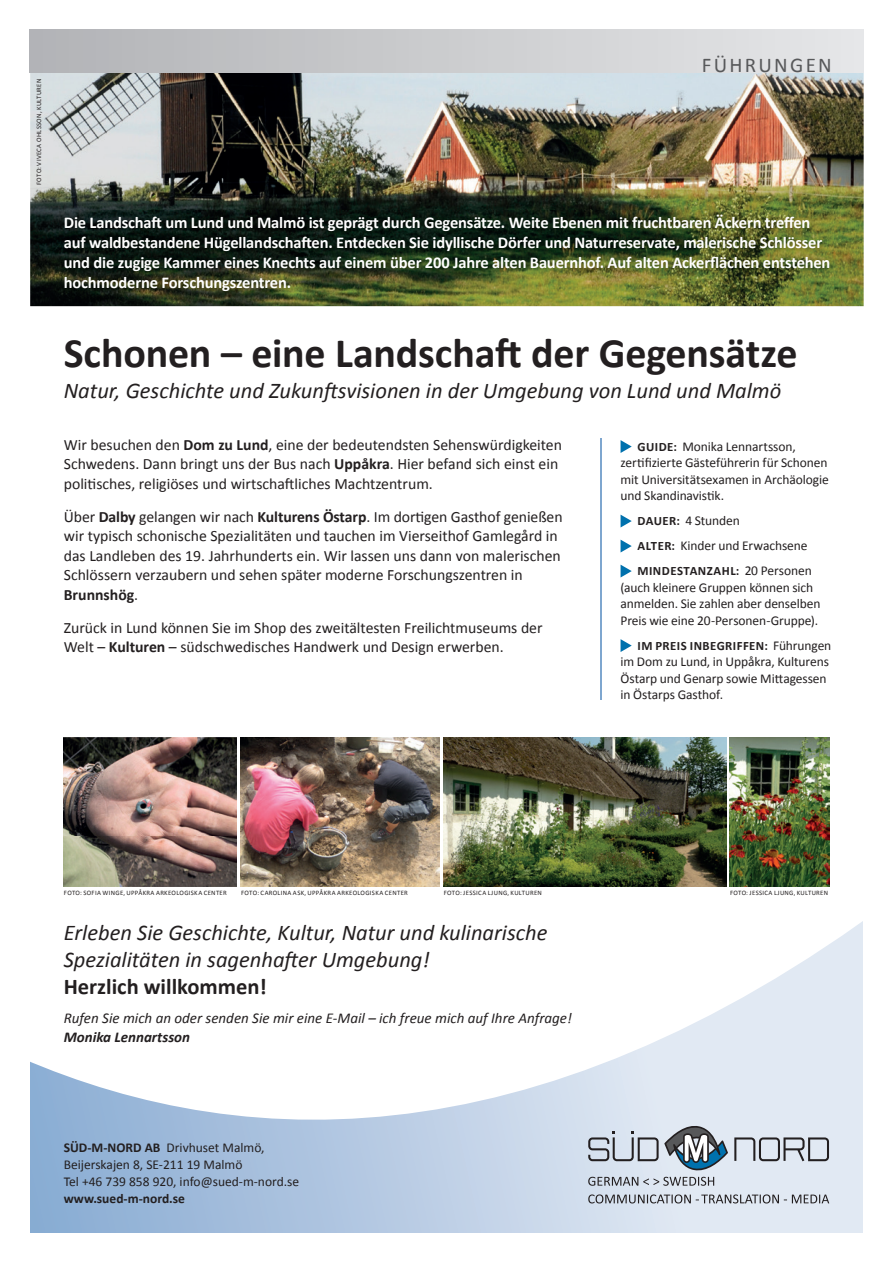
<style>
.page{position:relative;width:893px;height:1263px;background:#fff}
.page>*{position:absolute;margin:0;border:0;box-sizing:border-box;transform-origin:0 0}
.t1{font:700 42px "Calibri";letter-spacing:-.005em;color:#231f20}
.t2{font:italic 22.5px/27px "Calibri";color:#231f20}
.t3{font:700 22.5px "Calibri";color:#231f20}
.t4{font:21px "Calibri";letter-spacing:.11em;color:#57585a}
.t5{font:700 16.5px/20.2px "Calibri";letter-spacing:-.01em;color:#fff}
.t6{font:15.75px/19.5px "Calibri";color:#231f20}
.t7{font:italic 15px "Calibri";color:#231f20}
.t8{font:italic 700 15px "Calibri";color:#231f20}
.t9{font:13.5px/16.5px "Calibri";letter-spacing:-.005em;color:#231f20}
.t10{font:700 13.5px "Calibri";color:#231f20}
.t11{font:700 12.75px "Calibri";letter-spacing:.035em;color:#231f20}
.t12{font:6.75px "Calibri";letter-spacing:.045em;color:#231f20}
.s1{font-weight:700}
.s2{font-weight:700;font-size:12.75px}
.s3{font-weight:400;font-size:13.5px}
</style>
<div class="page">
<img style="left:30px;top:72px;width:834px;height:234px">
<div style="left:30px;top:30px;width:833px;height:42px;background:linear-gradient(to right,#b2b3b6,#e6e7e8)"></div>
<svg style="left:30px;top:921px;width:833px;height:312px"></svg>
<svg style="left:734px;top:1137px;width:95px;height:24px;background:#aeb3bb"></svg>
<svg style="left:588px;top:1194px;width:241px;height:9px;background:#a6abb3"></svg>
<svg style="left:588px;top:1126px;width:140px;height:60px;background:#adb8c3"></svg>
<hr style="left:600px;top:438px;width:1px;height:261px;background:#7ea6cf">
<svg style="left:621px;top:440px;width:11px;height:13px"></svg>
<svg style="left:621px;top:515px;width:11px;height:12px"></svg>
<svg style="left:621px;top:540px;width:11px;height:12px"></svg>
<svg style="left:621px;top:565px;width:11px;height:12px"></svg>
<svg style="left:621px;top:639px;width:11px;height:13px"></svg>
<img style="left:241px;top:738px;width:198px;height:148px">
<img style="left:64px;top:738px;width:173px;height:148px">
<img style="left:730px;top:738px;width:99px;height:148px">
<img style="left:444px;top:738px;width:282px;height:148px">
<img style="left:60px;top:211px;width:774px;height:85px">
<p class="t12" style="left:35px;top:185px;width:108px;rotate:-90deg">FOTO: VIVECA OHLSSON, KULTUREN</p>
<h3 class="t4" style="left:702px;top:52px;width:132px">FÜHRUNGEN</h3>
<p class="t5" style="left:64px;top:212px;width:768px">Die Landschaft um Lund und Malmö ist geprägt durch Gegensätze. Weite Ebenen mit fruchtbaren Äckern treffen auf waldbestandene Hügellandschaften. Entdecken Sie idyllische Dörfer und Naturreservate, malerische Schlösser und die zugige Kammer eines Knechts auf einem über 200 Jahre alten Bauernhof. Auf alten Ackerflächen entstehen hochmoderne Forschungszentren.</p>
<h1 class="t1" style="left:64px;top:327px;width:735px">Schonen – eine Landschaft der Gegensätze</h1>
<h2 class="t2" style="left:64px;top:376px;width:719px">Natur, Geschichte und Zukunftsvisionen in der Umgebung von Lund und Malmö</h2>
<p class="t6" style="left:64px;top:435px;width:500px">Wir besuchen den <span class="s1">Dom zu Lund</span>, eine der bedeutendsten Sehenswürdigkeiten<br>Schwedens. Dann bringt uns der Bus nach <span class="s1">Uppåkra</span>. Hier befand sich einst ein politisches, religiöses und wirtschaftliches Machtzentrum.</p>
<p class="t6" style="left:64px;top:507px;width:500px">Über <span class="s1">Dalby</span> gelangen wir nach <span class="s1">Kulturens Östarp</span>. Im dortigen Gasthof genießen wir typisch schonische Spezialitäten und tauchen im Vierseithof Gamlegård in das Landleben des 19. Jahrhunderts ein. Wir lassen uns dann von malerischen Schlössern verzaubern und sehen später moderne Forschungs zentren in <span class="s1">Brunnshög</span>.</p>
<p class="t6" style="left:64px;top:618px;width:480px">Zurück in Lund können Sie im Shop des zweitältesten Freilichtmuseums der<br>Welt – <span class="s1">Kulturen</span> – südschwedisches Handwerk und Design erwerben.</p>
<p class="t9" style="left:621px;top:438px;width:210px;text-indent:17px"><span class="s2">GUIDE:</span> Monika Lennartsson, zertifizierte Gästeführerin für Schonen mit Universitätsexamen in Archäologie und Skandinavistik.</p>
<p class="t9" style="left:637px;top:508px;width:172px;line-height:25px"><span class="s2">DAUER:</span> 4 Stunden<br><span class="s2">ALTER:</span> Kinder und Erwachsene</p>
<p class="t11" style="left:637px;top:563px;width:176px">MINDESTANZAHL: <span class="s3">20 Personen</span></p>
<p class="t9" style="left:621px;top:579px;width:201px">(auch kleinere Gruppen können sich anmelden. Sie zahlen aber denselben<br>Preis wie eine 20-Personen-Gruppe).</p>
<p class="t11" style="left:637px;top:637px;width:195px">IM PREIS INBEGRIFFEN: <span class="s3">Führungen</span></p>
<p class="t9" style="left:621px;top:654px;width:210px">im Dom zu Lund, in Uppåkra, Kulturens<br>Östarp und Genarp sowie Mittagessen in Östarps Gasthof.</p>
<p class="t12" style="left:64px;top:888px;width:164px">FOTO: SOFIA WINGE, UPPÅKRA ARKEOLOGISKA CENTER</p>
<p class="t12" style="left:241px;top:888px;width:168px">FOTO: CAROLINA ASK, UPPÅKRA ARKEOLOGISKA CENTER</p>
<p class="t12" style="left:444px;top:888px;width:100px">FOTO: JESSICA LJUNG, KULTUREN</p>
<p class="t12" style="left:730px;top:888px;width:100px">FOTO: JESSICA LJUNG, KULTUREN</p>
<h2 class="t2" style="left:64px;top:918px;width:485px">Erleben Sie Geschichte, Kultur, Natur und kulinarische<br>Spezialitäten in sagenhafter Umgebung!</h2>
<h2 class="t3" style="left:64px;top:972px;width:205px">Herzlich willkommen!</h2>
<p class="t7" style="left:64px;top:1008px;width:510px">Rufen Sie mich an oder senden Sie mir eine E-Mail – ich freue mich auf Ihre Anfrage!</p>
<p class="t8" style="left:64px;top:1027px;width:128px">Monika Lennartsson</p>
<p class="t9" style="left:64px;top:1138px;width:237px;line-height:17.2px"><span class="s1">SÜD-M-NORD AB</span> Drivhuset Malmö,<br>Beijerskajen 8, SE-211 19 Malmö<br>Tel +46 739 858 920, info@sued-m-nord.se</p>
<p class="t10" style="left:64px;top:1190px;width:123px">www.sued-m-nord.se</p>
</div>
